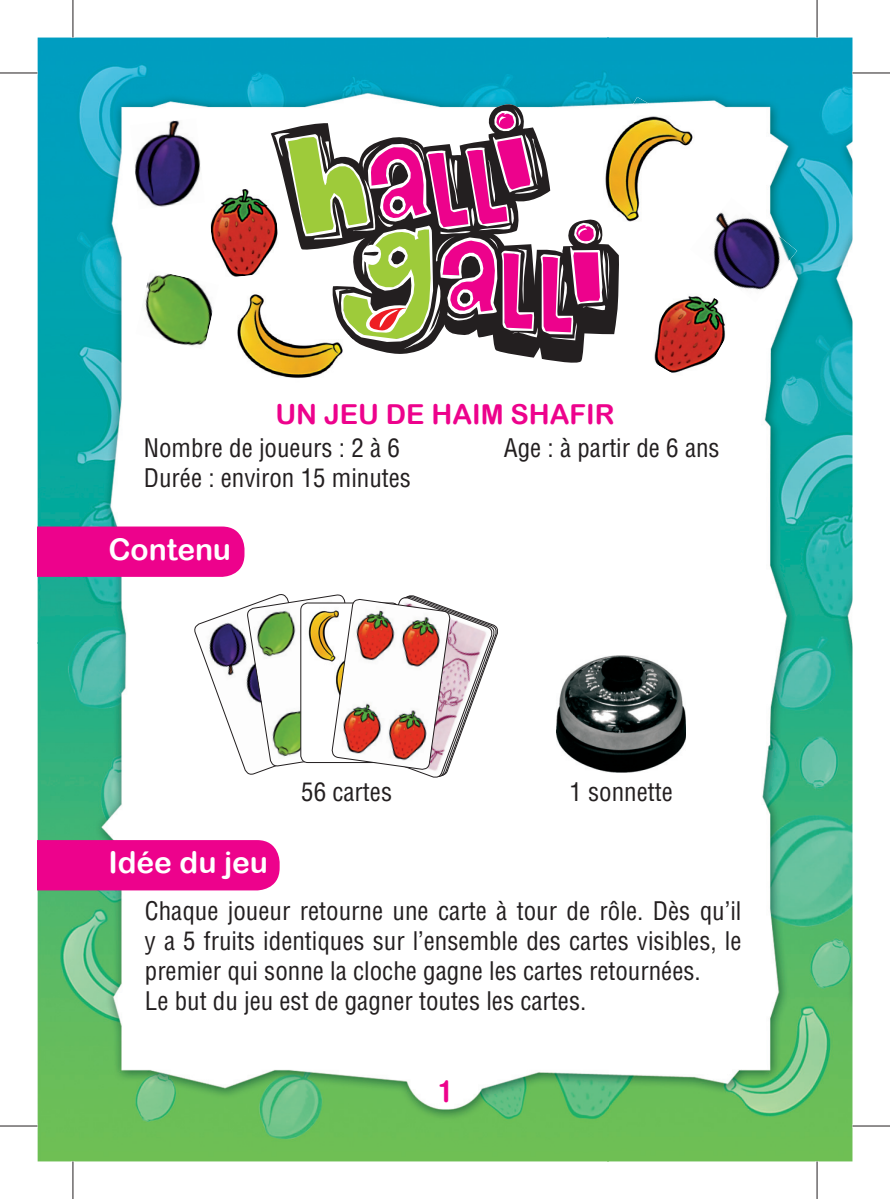
<style>
.page{position:relative;width:890px;height:1199px;background:#fff}
.page>*{position:absolute;margin:0;border:0;box-sizing:border-box;transform-origin:0 0}
.t1{font:30px "Arial Rounded MT Bold";color:#fff}
.t2{font:700 condensed 30px "Helvetica Rounded LT Std";color:#ed028c}
.t3{font:27.5px "Arial Rounded MT Bold";color:#ed028c}
.t4{font:condensed 25px/30px "Helvetica LT Std";color:#231f20}
</style>
<div class="page">
<img style="left:38px;top:38px;width:814px;height:1123px">
<svg style="left:271px;top:103px;width:348px;height:263px"></svg>
<img style="left:557px;top:655px;width:128px;height:117px">
<svg style="left:193px;top:592px;width:307px;height:187px"></svg>
<img style="left:130px;top:118px;width:75px;height:91px">
<img style="left:135px;top:269px;width:84px;height:81px">
<img style="left:690px;top:198px;width:107px;height:104px">
<img style="left:207px;top:186px;width:67px;height:93px">
<img style="left:639px;top:279px;width:101px;height:109px">
<img style="left:580px;top:97px;width:119px;height:135px">
<img style="left:219px;top:287px;width:134px;height:115px">
<svg style="left:274px;top:108px;width:337px;height:241px"></svg>
<div style="left:38px;top:840px;width:242px;height:50px;background:#ed028c"></div>
<div style="left:38px;top:526px;width:206px;height:51px;background:#ed028c"></div>
<svg style="left:816px;top:0;width:1px;height:37px"></svg>
<svg style="left:815px;top:1161px;width:4px;height:37px"></svg>
<hr style="left:0;top:73px;width:38px;height:1px;background:#231f20">
<hr style="left:852px;top:73px;width:38px;height:1px;background:#231f20">
<hr style="left:0;top:1125px;width:38px;height:1px;background:#231f20">
<hr style="left:852px;top:1125px;width:38px;height:1px;background:#231f20">
<hr style="left:73px;top:0;width:1px;height:37px;background:#231f20">
<hr style="left:73px;top:1161px;width:1px;height:37px;background:#231f20">
<hr style="left:817px;top:0;width:1px;height:37px;background:#231f20">
<hr style="left:817px;top:1161px;width:1px;height:37px;background:#231f20">
<p class="t3" style="left:275px;top:397px;width:341px">UN JEU DE HAIM SHAFIR</p>
<p class="t4" style="left:144px;top:434px;width:258px">Nombre de joueurs : 2 à 6</p>
<p class="t4" style="left:504px;top:434px;width:217px">Age : à partir de 6 ans</p>
<p class="t4" style="left:144px;top:464px;width:269px">Durée : environ 15 minutes</p>
<p class="t1" style="left:108px;top:531px;width:124px">Contenu</p>
<p class="t1" style="left:108px;top:845px;width:161px">Idée du jeu</p>
<p class="t4" style="left:301px;top:777px;width:92px">56 cartes</p>
<p class="t4" style="left:569px;top:777px;width:105px">1 sonnette</p>
<p class="t4" style="left:145px;top:897px;width:598px">Chaque joueur retourne une carte à tour de rôle. Dès qu’il y a 5 fruits identiques sur l’ensemble des cartes visibles, le premier qui sonne la cloche gagne les cartes retournées.<br>Le but du jeu est de gagner toutes les cartes.</p>
<p class="t2" style="left:440px;top:1078px;width:11px">1</p>
</div>
